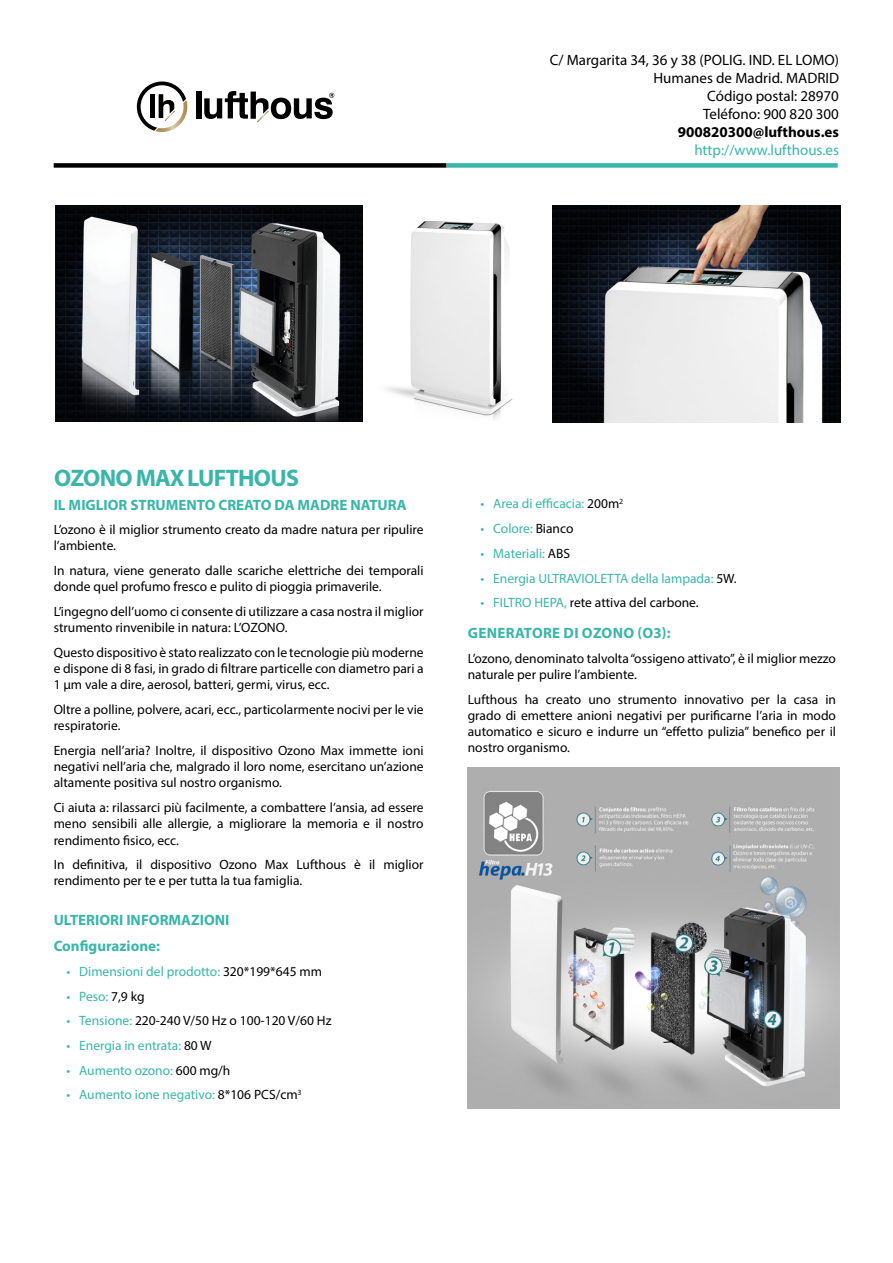
<style>
.page{position:relative;width:893px;height:1263px;background:#fff}
.page>*{position:absolute;margin:0;border:0;box-sizing:border-box;transform-origin:0 0}
.t1{font:700 24px "Myriad Pro";letter-spacing:-.03em;color:#39b6a9}
.t2{font:15px/18px "Myriad Pro";color:#000;text-align:right}
.t3{font:700 15px/26.5px "Myriad Pro";color:#39b6a9}
.t4{font:15px "Myriad Pro";color:#39b6a9}
.t5{font:700 15px "Myriad Pro";letter-spacing:.02em;color:#39b6a9}
.t6{font:700 15px "Myriad Pro";color:#000}
.t7{font:13.5px/16.2px "Myriad Pro";color:#000}
.t8{font:13.5px "Myriad Pro";color:#39b6a9}
.s1{color:#000}
.s2{color:#39b6a9}
</style>
<div class="page">
<div style="left:54px;top:163px;width:392px;height:5px;background:#000"></div>
<div style="left:446px;top:163px;width:392px;height:5px;background:#39b6a9"></div>
<img style="left:387px;top:221px;width:126px;height:198px">
<img style="left:55px;top:205px;width:308px;height:217px">
<img style="left:552px;top:205px;width:289px;height:218px">
<div style="left:196px;top:91px;width:5px;height:27px;background:#000"></div>
<svg style="left:204px;top:91px;width:130px;height:31px"></svg>
<svg style="left:137px;top:81px;width:50px;height:51px"></svg>
<img style="left:468px;top:767px;width:371px;height:341px">
<p class="t2" style="left:550px;top:51px;width:291px">C/ Margarita 34, 36 y 38 (POLIG. IND. EL LOMO)<br>Humanes de Madrid. MADRID<br>Código postal: 28970<br>Teléfono: 900 820 300</p>
<p class="t6" style="left:678px;top:122px;width:163px">900820300@lufthous.es</p>
<p class="t4" style="left:694px;top:141px;width:146px">http://www.lufthous.es</p>
<h1 class="t1" style="left:54px;top:462px;width:246px">OZONO MAX LUFTHOUS</h1>
<p class="t3" style="left:54px;top:491px;width:354px">IL MIGLIOR STRUMENTO CREATO DA MADRE NATURA</p>
<p class="t7" style="left:54px;top:521px;width:371px">L’ozono è il miglior strumento creato da madre natura per ripulire l’ambiente.</p>
<p class="t7" style="left:54px;top:562px;width:371px">In natura, viene generato dalle scariche elettriche dei temporali donde quel profumo fresco e pulito di pioggia primaverile.</p>
<p class="t7" style="left:54px;top:603px;width:371px">L’ingegno dell’uomo ci consente di utilizzare a casa nostra il miglior strumento rinvenibile in natura: L’OZONO.</p>
<p class="t7" style="left:54px;top:644px;width:371px;text-align:justify">Questo dispositivo è stato realizzato con le tecnologie più moderne e dispone di 8 fasi, in grado di filtrare particelle con diametro pari a 1 µm vale a dire, aerosol, batteri, germi, virus, ecc.</p>
<p class="t7" style="left:54px;top:701px;width:371px">Oltre a polline, polvere, acari, ecc., particolarmente nocivi per le vie respiratorie.</p>
<p class="t7" style="left:54px;top:742px;width:371px;text-align:justify">Energia nell’aria? Inoltre, il dispositivo Ozono Max immette ioni negativi nell’aria che, malgrado il loro nome, esercitano un’azione altamente positiva sul nostro organismo.</p>
<p class="t7" style="left:54px;top:799px;width:371px;text-align:justify">Ci aiuta a: rilassarci più facilmente, a combattere l’ansia, ad essere meno sensibili alle allergie, a migliorare la memoria e il nostro rendimento fisico, ecc.</p>
<p class="t7" style="left:54px;top:856px;width:371px">In definitiva, il dispositivo Ozono Max Lufthous è il miglior rendimento per te e per tutta la tua famiglia.</p>
<p class="t3" style="left:54px;top:906px;width:177px">ULTERIORI INFORMAZIONI<br>Configurazione:</p>
<p class="t8" style="left:66px;top:963px;width:257px">• Dimensioni del prodotto: <span class="s1">320*199*645 mm</span></p>
<p class="t8" style="left:66px;top:988px;width:80px">• Peso: <span class="s1">7,9 kg</span></p>
<p class="t7" style="left:66px;top:1012px;width:267px"><span class="s2">• Tensione:</span> 220-240 V/50 Hz o 100-120 V/60 Hz</p>
<p class="t8" style="left:66px;top:1037px;width:147px">• Energia in entrata: <span class="s1">80 W</span></p>
<p class="t8" style="left:66px;top:1062px;width:165px">• Aumento ozono: <span class="s1">600 mg/h</span></p>
<p class="t8" style="left:66px;top:1086px;width:237px">• Aumento ione negativo: <span class="s1">8*106 PCS/cm</span><sup>3</sup></p>
<p class="t8" style="left:480px;top:495px;width:144px">• Area di efficacia: <span class="s1">200m</span><sup>2</sup></p>
<p class="t8" style="left:480px;top:520px;width:95px">• Colore: <span class="s1">Bianco</span></p>
<p class="t8" style="left:480px;top:545px;width:91px">• Materiali: <span class="s1">ABS</span></p>
<p class="t8" style="left:480px;top:570px;width:258px">• Energia ULTRAVIOLETTA della lampada: <span class="s1">5W.</span></p>
<p class="t7" style="left:480px;top:594px;width:220px"><span class="s2">• FILTRO HEPA,</span> rete attiva del carbone.</p>
<p class="t5" style="left:468px;top:623px;width:204px">GENERATORE DI OZONO (O3):</p>
<p class="t7" style="left:468px;top:650px;width:370px">L’ozono, denominato talvolta “ossigeno attivato”, è il miglior mezzo naturale per pulire l’ambiente.</p>
<p class="t7" style="left:468px;top:691px;width:370px;text-align:justify">Lufthous ha creato uno strumento innovativo per la casa in grado di emettere anioni negativi per purificarne l’aria in modo automatico e sicuro e indurre un “effetto pulizia” benefico per il nostro organismo.</p>
</div>
